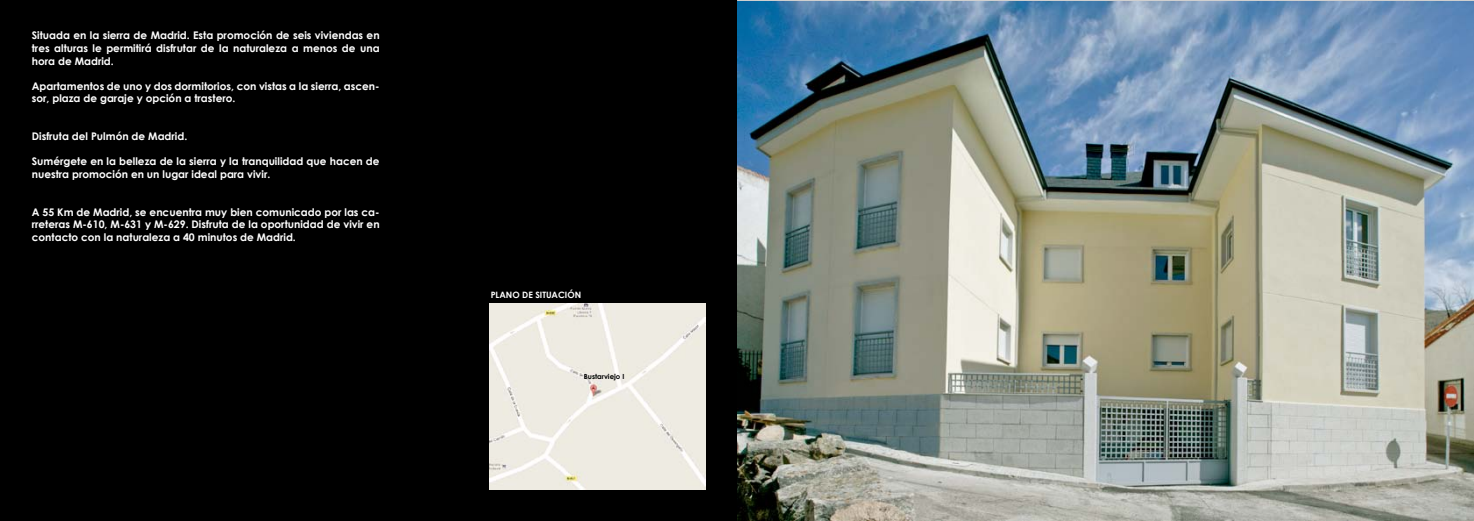
<style>
.page{position:relative;width:1474px;height:521px;background:#fff}
.page>*{position:absolute;margin:0;border:0;box-sizing:border-box;transform-origin:0 0}
.t1{font:700 10.5px/12.6px "Century Gothic";color:#fff;text-align:justify}
.t2{font:700 8.75px "Century Gothic";color:#fff}
.t3{font:700 7px "Century Gothic";color:#000}
</style>
<div class="page">
<div style="left:0;top:0;width:736px;height:520px;background:#000"></div>
<img style="left:738px;top:2px;width:735px;height:519px">
<img style="left:489px;top:303px;width:216px;height:186px">
<p class="t1" style="left:32px;top:29px;width:349px">Situada en la sierra de Madrid. Esta promoción de seis viviendas en tres alturas le permitirá disfrutar de la naturaleza a menos de una hora de Madrid.</p>
<p class="t1" style="left:32px;top:79px;width:349px">Apartamentos de uno y dos dormitorios, con vistas a la sierra, ascen&shy;sor, plaza de garaje y opción a trastero.</p>
<p class="t1" style="left:32px;top:130px;width:157px">Disfruta del Pulmón de Madrid.</p>
<p class="t1" style="left:32px;top:155px;width:349px">Sumérgete en la belleza de la sierra y la tranquilidad que hacen de nuestra promoción en un lugar ideal para vivir.</p>
<p class="t1" style="left:32px;top:205px;width:349px">A 55 Km de Madrid, se encuentra muy bien comunicado por las ca&shy;rreteras M-610, M-631 y M-629. Disfruta de la oportunidad de vivir en contacto con la naturaleza a 40 minutos de Madrid.</p>
<p class="t2" style="left:490px;top:290px;width:92px">PLANO DE SITUACIÓN</p>
<p class="t3" style="left:583px;top:372px;width:42px">Bustarviejo I</p>
</div>
